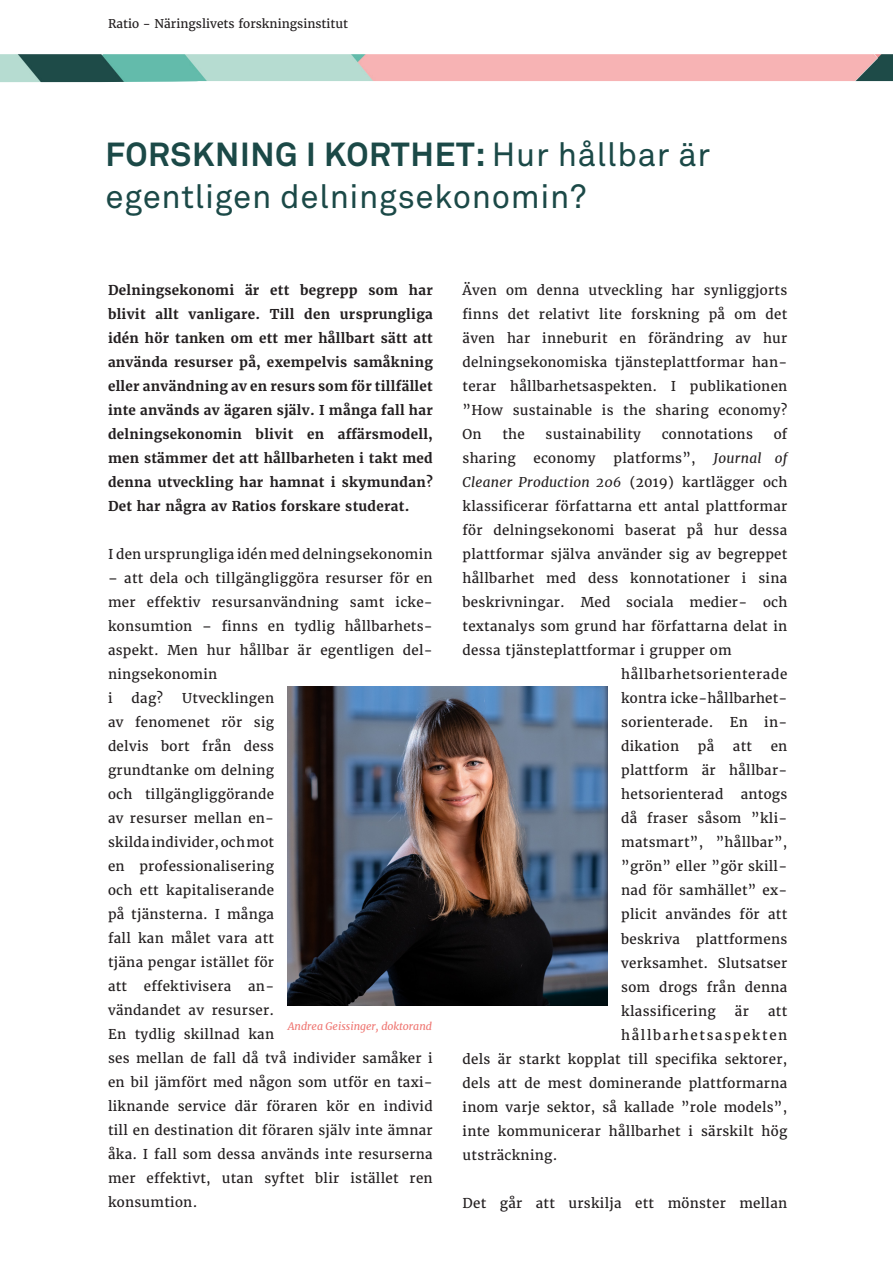
<style>
.page{position:relative;width:893px;height:1263px;background:#fff}
.page>*{position:absolute;margin:0;border:0;box-sizing:border-box;transform-origin:0 0}
.Pull_Quote{font:33px/42px "Akkurat Pro";letter-spacing:.02em;color:#1b4947}
.Body_Text{font:13.5px/24px "Merriweather";letter-spacing:.02em;color:#231f20;text-align:justify}
.Body_Text-2{font:700 13.5px/24px "Merriweather";letter-spacing:.02em;color:#231f20;text-align:justify}
.Body_Text-3{font:13.5px "Merriweather";letter-spacing:.12em;color:#231f20}
.t1{font:12px "Merriweather";color:#231f20}
.t2{font:italic 10.5px "Merriweather";color:#ef7773}
.s1{font-weight:700}
.s2{font-style:italic}
</style>
<div class="page">
<img style="left:0;top:54px;width:893px;height:29px">
<img style="left:288px;top:687px;width:320px;height:319px">
<p class="t1" style="left:108px;top:16px;width:242px">Ratio - Näringslivets forskningsinstitut</p>
<p class="Pull_Quote" style="left:106px;top:134px;width:606px"><span class="s1">FORSKNING I KORTHET:</span> Hur hållbar är egentligen delningsekonomin?</p>
<p class="Body_Text-2" style="left:108px;top:278px;width:326px">Delningsekonomi är ett begrepp som har blivit allt vanligare. Till den ursprungliga idén hör tanken om ett mer hållbart sätt att använda resurser på, exempelvis samåkning eller användning av en resurs som för tillfället inte används av ägaren själv. I många fall har delningsekonomin blivit en affärsmodell, men stämmer det att hållbarheten i takt med denna utveckling har hamnat i skymundan?<br>Det har några av Ratios forskare studerat.</p>
<p class="Body_Text" style="left:108px;top:542px;width:326px">I den ursprungliga idén med delningsekonomin</p>
<p class="Body_Text" style="left:108px;top:566px;width:326px">– att dela och tillgängliggöra resurser för en mer effektiv resursanvändning samt icke&shy;konsumtion – finns en tydlig hållbarhets&shy;aspekt. Men hur hållbar är egentligen del&shy;ningsekonomin</p>
<p class="Body_Text" style="left:108px;top:686px;width:6px">i</p>
<p class="Body_Text" style="left:132px;top:686px;width:33px">dag?</p>
<p class="Body_Text" style="left:108px;top:686px;width:326px;text-align:left;text-indent:74px">Utvecklingen<br>av fenomenet rör sig<br>delvis bort från dess<br>grundtanke om delning<br>och tillgängliggörande<br>av resurser mellan en-<br>skilda individer, och mot<br>en professionalisering<br>och ett kapitaliserande<br>på tjänsterna. I många<br>fall kan målet vara att<br>tjäna pengar istället för<br>att effektivisera an-<br>vändandet av resurser.<br>En tydlig skillnad kan<br>ses mellan de fall då två individer samåker i en bil jämfört med någon som utför en taxi&shy;liknande service där föraren kör en individ till en destination dit föraren själv inte ämnar åka. I fall som dessa används inte resurserna mer effektivt, utan syftet blir istället ren konsumtion.</p>
<p class="t2" style="left:288px;top:1019px;width:146px">Andrea Geissinger, doktorand</p>
<p class="Body_Text" style="left:463px;top:279px;width:326px">Även om denna utveckling har synliggjorts finns det relativt lite forskning på om det även har inneburit en förändring av hur delningsekonomiska tjänsteplattformar han&shy;terar hållbarhetsaspekten. I publikationen ”How sustainable is the sharing economy?<br>On</p>
<p class="Body_Text" style="left:502px;top:423px;width:24px">the</p>
<p class="Body_Text" style="left:546px;top:423px;width:97px">sustainability</p>
<p class="Body_Text" style="left:662px;top:423px;width:93px">connotations</p>
<p class="Body_Text" style="left:774px;top:423px;width:15px">of</p>
<p class="Body_Text" style="left:463px;top:447px;width:55px">sharing</p>
<p class="Body_Text" style="left:534px;top:447px;width:64px">economy</p>
<p class="Body_Text" style="left:614px;top:447px;width:84px">platforms”,</p>
<p class="Body_Text" style="left:463px;top:447px;width:326px;text-indent:251px"><span class="s2">Journal of Cleaner Production 206</span> (2019) kartlägger och klassificerar författarna ett antal plattformar för delningsekonomi baserat på hur dessa plattformar själva använder sig av begreppet hållbarhet med dess konnotationer i sina beskrivningar. Med sociala medier- och textanalys som grund har författarna delat in dessa tjänsteplattformar i grupper om</p>
<p class="Body_Text" style="left:621px;top:663px;width:168px">hållbarhetsorienterade kontra icke-hållbarhet&shy;sorienterade. En in&shy;dikation</p>
<p class="Body_Text" style="left:698px;top:735px;width:18px">på</p>
<p class="Body_Text" style="left:733px;top:735px;width:21px">att</p>
<p class="Body_Text" style="left:621px;top:735px;width:168px;text-indent:149px">en plattform är hållbar&shy;hetsorienterad</p>
<p class="Body_Text" style="left:621px;top:783px;width:168px;text-indent:119px">antogs då fraser såsom ”kli&shy;matsmart”, ”hållbar”, ”grön” eller ”gör skill&shy;nad för samhället” ex&shy;plicit användes för att beskriva plattformens verksamhet. Slutsatser som drogs från denna klassificering</p>
<p class="Body_Text" style="left:735px;top:999px;width:16px">är</p>
<p class="Body_Text" style="left:768px;top:999px;width:21px">att</p>
<p class="Body_Text-3" style="left:621px;top:1026px;width:168px">hållbarhetsaspekten</p>
<p class="Body_Text" style="left:463px;top:1047px;width:326px">dels är starkt kopplat till specifika sektorer,</p>
<p class="Body_Text" style="left:463px;top:1071px;width:326px">dels att de mest dominerande plattformarna</p>
<p class="Body_Text" style="left:463px;top:1095px;width:326px">inom varje sektor, så kallade ”role models”,</p>
<p class="Body_Text" style="left:463px;top:1119px;width:326px">inte kommunicerar hållbarhet i särskilt hög</p>
<p class="Body_Text" style="left:463px;top:1143px;width:96px">utsträckning.</p>
<p class="Body_Text" style="left:463px;top:1191px;width:326px">Det går att urskilja ett mönster mellan</p>
</div>
